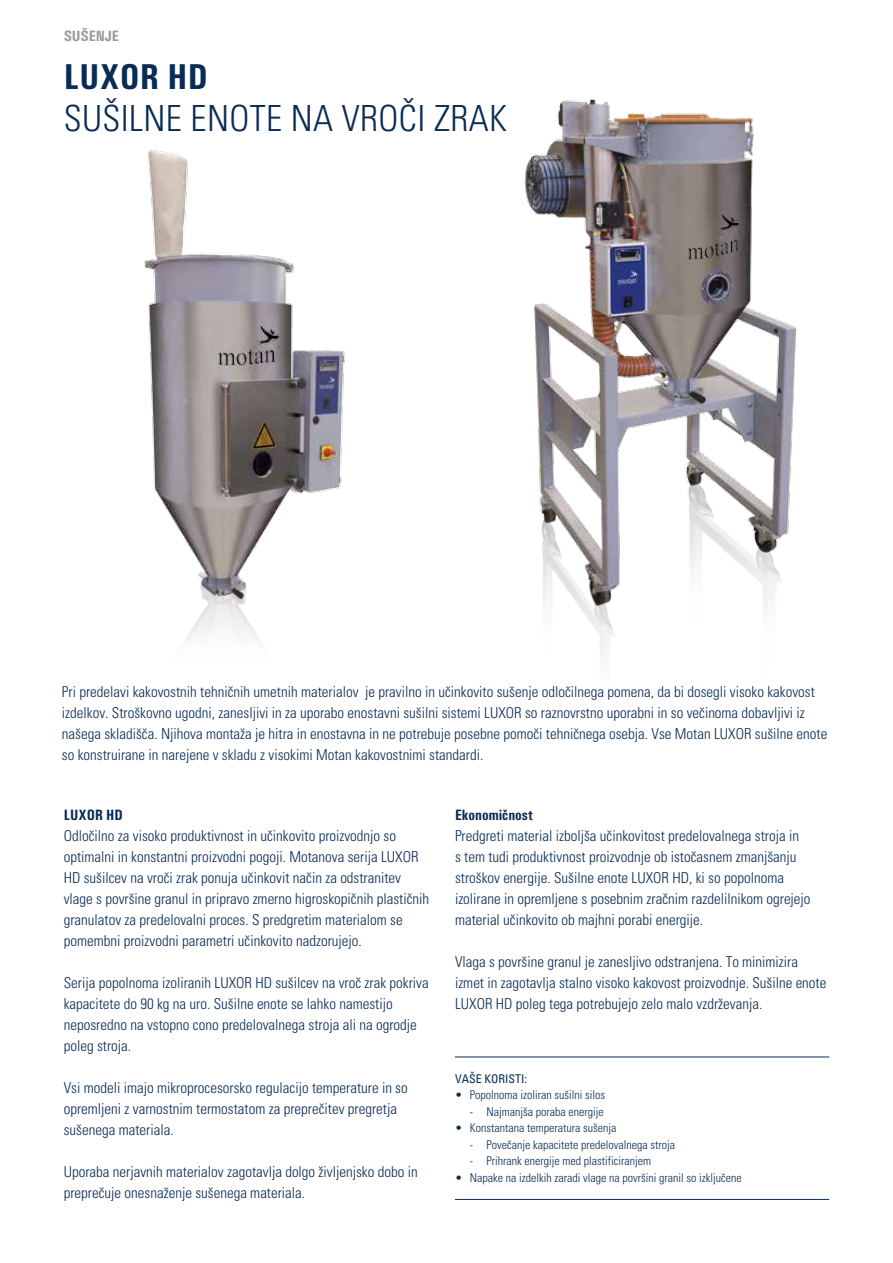
<style>
.page{position:relative;width:893px;height:1263px;background:#fff}
.page>*{position:absolute;margin:0;border:0;box-sizing:border-box;transform-origin:0 0}
.t1{font:300 condensed 36px "Univers";letter-spacing:.01em;color:#0a2c54}
.t2{font:700 36px "Univers Condensed";letter-spacing:.01em;color:#0a2c54}
.t3{font:300 condensed 15px/21px "Univers";color:#0a2c54}
.t4{font:700 15px "Univers Condensed";color:#0a2c54}
.t5{font:700 15px "Univers Condensed";letter-spacing:-.02em;color:#9c9c9d;scale:1.06 1}
.t6{font:300 condensed 12px "Univers";color:#0a2c54}
.t7{font:condensed 12px "Univers";color:#0a2c54}
</style>
<div class="page">
<img style="left:524px;top:98px;width:273px;height:558px">
<img style="left:144px;top:149px;width:201px;height:492px">
<hr style="left:455px;top:1057px;width:374px;height:1px;background:#0a2c54">
<hr style="left:455px;top:1199px;width:374px;height:1px;background:#0a2c54">
<p class="t5" style="left:64px;top:27px;width:54px">SUŠENJE</p>
<h1 class="t2" style="left:64px;top:54px;width:145px">Luxor HD</h1>
<h1 class="t1" style="left:64px;top:96px;width:445px">SUŠILNE ENOTE NA VROČI ZRAK</h1>
<p class="t3" style="left:62px;top:681px;width:767px">Pri predelavi kakovostnih tehničnih umetnih materialov je pravilno in učinkovito sušenje odločilnega pomena, da bi dosegli visoko kakovost izdelkov. Stroškovno ugodni, zanesljivi in za uporabo enostavni sušilni sistemi LUXOR so raznovrstno uporabni in so večinoma dobavljivi iz našega skladišča. Njihova montaža je hitra in enostavna in ne potrebuje posebne pomoči tehničnega osebja. Vse Motan LUXOR sušilne enote so konstruirane in narejene v skladu z visokimi Motan kakovostnimi standardi.</p>
<p class="t4" style="left:64px;top:806px;width:24px">LUXOR</p>
<p class="t4" style="left:106px;top:806px;width:18px">HD</p>
<p class="t3" style="left:64px;top:825px;width:367px">Odločilno za visoko produktivnost in učinkovito proizvodnjo so optimalni in konstantni proizvodni pogoji. Motanova serija LUXOR HD sušilcev na vroči zrak ponuja učinkovit način za odstranitev vlage s površine granul in pripravo zmerno higroskopičnih plastičnih granulatov za predelovalni proces. S predgretim materialom se pomembni proizvodni parametri učinkovito nadzorujejo.</p>
<p class="t3" style="left:64px;top:972px;width:366px">Serija popolnoma izoliranih LUXOR HD sušilcev na vroč zrak pokriva kapacitete do 90 kg na uro. Sušilne enote se lahko namestijo neposredno na vstopno cono predelovalnega stroja ali na ogrodje poleg stroja.</p>
<p class="t3" style="left:64px;top:1077px;width:346px">Vsi modeli imajo mikroprocesorsko regulacijo temperature in so opremljeni z varnostnim termostatom za preprečitev pregretja sušenega materiala.</p>
<p class="t3" style="left:64px;top:1161px;width:355px">Uporaba nerjavnih materialov zagotavlja dolgo življenjsko dobo in preprečuje onesnaženje sušenega materiala.</p>
<p class="t4" style="left:455px;top:806px;width:79px">Ekonomičnost</p>
<p class="t3" style="left:455px;top:825px;width:357px">Predgreti material izboljša učinkovitost predelovalnega stroja in<br>s tem tudi produktivnost proizvodnje ob istočasnem zmanjšanju stroškov energije. Sušilne enote LUXOR HD, ki so popolnoma izolirane in opremljene s posebnim zračnim razdelilnikom ogrejejo material učinkovito ob majhni porabi energije.</p>
<p class="t3" style="left:455px;top:951px;width:373px">Vlaga s površine granul je zanesljivo odstranjena. To minimizira izmet in zagotavlja stalno visoko kakovost proizvodnje. Sušilne enote<br>LUXOR HD poleg tega potrebujejo zelo malo vzdrževanja.</p>
<p class="t7" style="left:455px;top:1071px;width:74px">VAŠE KORISTI:</p>
<p class="t6" style="left:455px;top:1088px;width:152px">• Popolnoma izoliran sušilni silos</p>
<p class="t6" style="left:470px;top:1104px;width:135px">- Najmanjša poraba energije</p>
<p class="t6" style="left:455px;top:1121px;width:163px">• Konstantana temperatura sušenja</p>
<p class="t6" style="left:470px;top:1137px;width:207px">- Povečanje kapacitete predelovalnega stroja</p>
<p class="t6" style="left:470px;top:1154px;width:183px">- Prihrank energije med plastificiranjem</p>
<p class="t6" style="left:455px;top:1170px;width:288px">• Napake na izdelkih zaradi vlage na površini granil so izključene</p>
</div>
